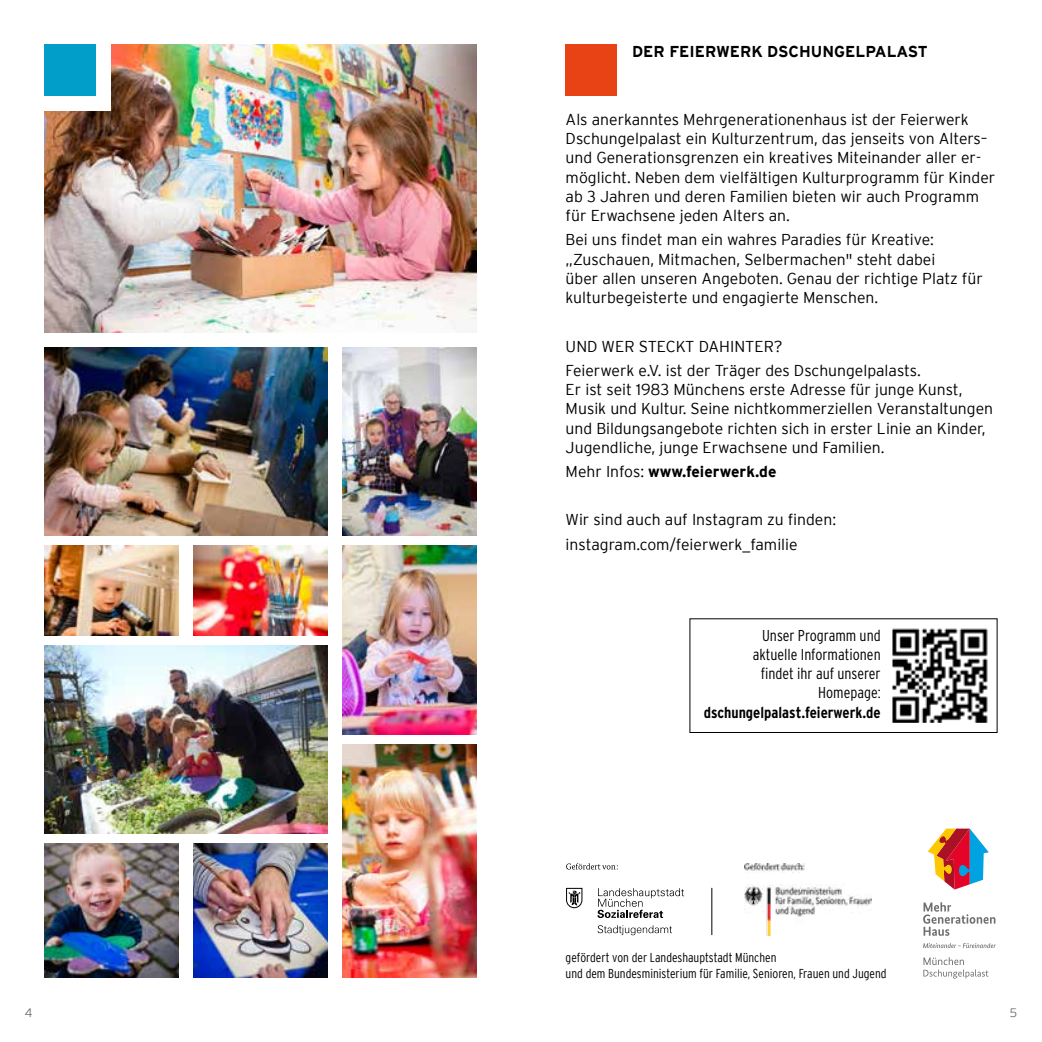
<style>
.page{position:relative;width:1042px;height:1042px;background:#fff}
.page>*{position:absolute;margin:0;border:0;box-sizing:border-box;transform-origin:0 0}
.t1{font:300 15.75px/19.2px "Interstate";color:#000}
.t2{font:300 15.75px/19.2px "Interstate Condensed";color:#000;text-align:right}
.t3{font:700 15.75px "Interstate";color:#000}
.t4{font:700 15.75px "Interstate Condensed";color:#000}
.t5{font:300 condensed 12.95px/15.9px "Interstate";color:#000}
.t6{font:300 12.25px "Interstate";color:#706f6f}
.s1{font-weight:300}
</style>
<div class="page">
<img style="left:45px;top:45px;width:431px;height:287px">
<img style="left:45px;top:347px;width:282px;height:189px">
<img style="left:45px;top:844px;width:134px;height:133px">
<img style="left:194px;top:843px;width:134px;height:134px">
<img style="left:194px;top:546px;width:134px;height:89px">
<img style="left:45px;top:546px;width:134px;height:89px">
<img style="left:343px;top:546px;width:133px;height:188px">
<img style="left:343px;top:744px;width:133px;height:233px">
<img style="left:45px;top:645px;width:282px;height:188px">
<img style="left:342px;top:347px;width:134px;height:189px">
<div style="left:566px;top:45px;width:51px;height:51px;background:#e74315"></div>
<img style="left:892px;top:628px;width:96px;height:95px">
<div style="left:690px;top:618px;width:307px;height:115px;border:1px solid #000"></div>
<hr style="left:711px;top:888px;width:1px;height:47px;background:#000">
<svg style="left:923px;top:902px;width:72px;height:34px"></svg>
<svg style="left:928px;top:828px;width:61px;height:61px"></svg>
<svg style="left:923px;top:943px;width:73px;height:5px"></svg>
<svg style="left:923px;top:957px;width:65px;height:21px"></svg>
<svg style="left:597px;top:888px;width:87px;height:30px"></svg>
<svg style="left:566px;top:888px;width:16px;height:20px"></svg>
<svg style="left:597px;top:925px;width:75px;height:10px"></svg>
<img style="left:745px;top:863px;width:127px;height:72px">
<svg style="left:566px;top:863px;width:52px;height:6px"></svg>
<div style="left:41px;top:42px;width:70px;height:69px;background:#fff"></div>
<div style="left:45px;top:45px;width:51px;height:51px;background:#009ec8"></div>
<p class="t3" style="left:632px;top:43px;width:297px">DER FEIERWERK DSCHUNGELPALAST</p>
<p class="t1" style="left:566px;top:110px;width:431px">Als anerkanntes Mehrgenerationenhaus ist der Feierwerk Dschungelpalast ein Kulturzentrum, das jenseits von Alters– und Generationsgrenzen ein kreatives Miteinander aller er&shy;möglicht. Neben dem vielfältigen Kulturprogramm für Kinder ab 3 Jahren und deren Familien bieten wir auch Programm für Erwachsene jeden Alters an.</p>
<p class="t1" style="left:566px;top:230px;width:419px">Bei uns findet man ein wahres Paradies für Kreative: „Zuschauen, Mitmachen, Selbermachen" steht dabei<br>über allen unseren Angeboten. Genau der richtige Platz für kulturbegeisterte und engagierte Menschen.</p>
<p class="t1" style="left:566px;top:334px;width:357px;line-height:24.2px">UND WER STECKT DAHINTER?<br>Feierwerk e.V. ist der Träger des Dschungelpalasts.</p>
<p class="t1" style="left:566px;top:380px;width:429px">Er ist seit 1983 Münchens erste Adresse für junge Kunst, Musik und Kultur. Seine nichtkommerziellen Veranstaltungen und Bildungsangebote richten sich in erster Linie an Kinder, Jugendliche, junge Erwachsene und Familien.</p>
<p class="t3" style="left:566px;top:463px;width:212px"><span class="s1">Mehr Infos:</span> www.feierwerk.de</p>
<p class="t1" style="left:566px;top:508px;width:272px;line-height:24.2px">Wir sind auch auf Instagram zu finden: instagram.com/feierwerk_familie</p>
<p class="t2" style="left:753px;top:625px;width:129px">Unser Programm und aktuelle Informationen findet ihr auf unserer<br>Homepage:</p>
<p class="t4" style="left:704px;top:703px;width:178px">dschungelpalast.feierwerk.de</p>
<p class="t5" style="left:566px;top:949px;width:322px">gefördert von der Landeshauptstadt München<br>und dem Bundesministerium für Familie, Senioren, Frauen und Jugend</p>
<p class="t6" style="left:25px;top:1006px;width:9px">4</p>
<p class="t6" style="left:1010px;top:1006px;width:9px">5</p>
</div>
